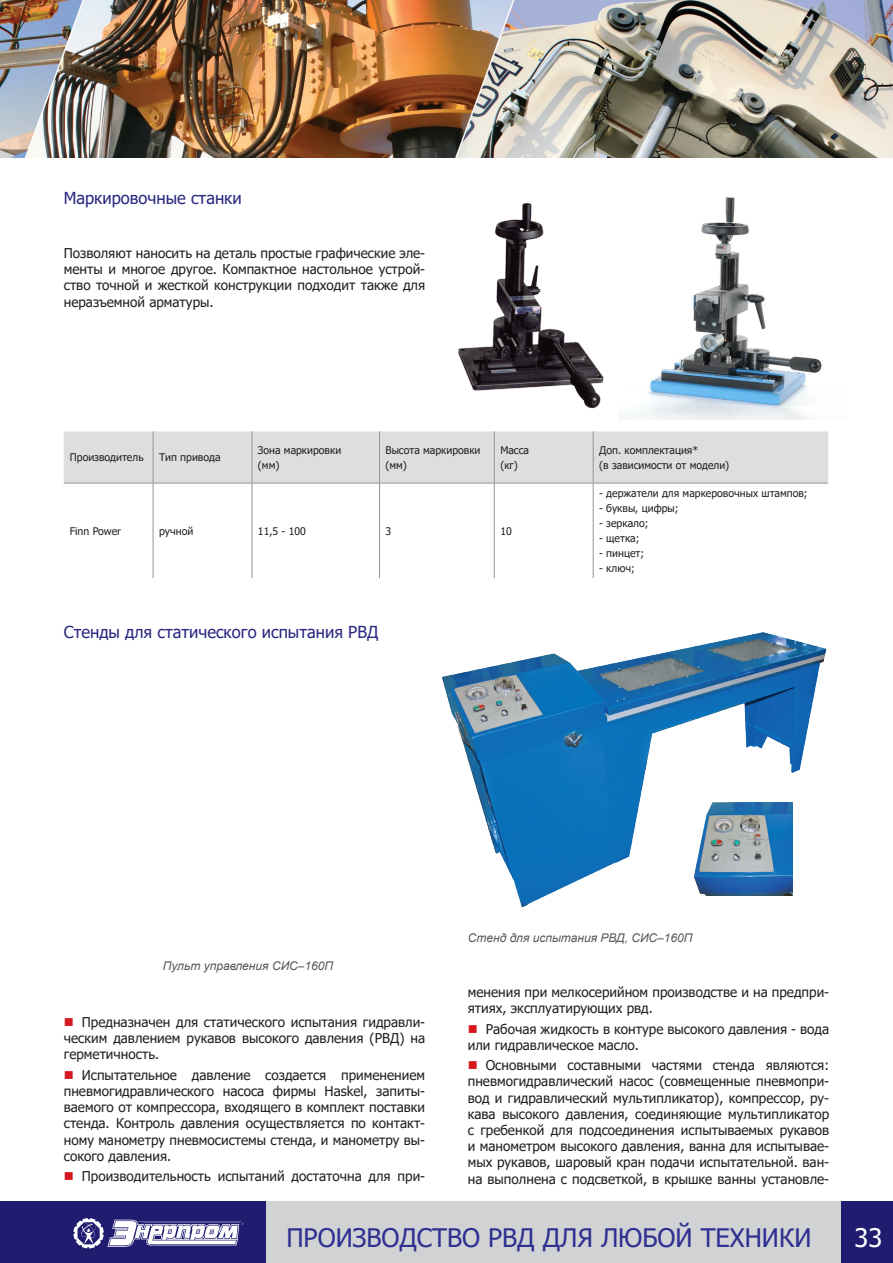
<style>
.page{position:relative;width:893px;height:1263px;background:#fff}
.page>*{position:absolute;margin:0;border:0;box-sizing:border-box;transform-origin:0 0}
.t1{font:25.5px "Tahoma";color:#2e3092}
.t2{font:25.5px "Tahoma";color:#fff}
.t3{font:16.5px "Tahoma";color:#292780}
.Text{font:13.5px/16.2px "Tahoma";color:#231f20;text-align:justify}
.Подпись_Рисунки{font:italic 12px "Arial";color:#57585a}
.текст_таблицы{font:10.5px/15px "Tahoma";color:#231f20}
</style>
<div class="page">
<div style="left:64px;top:431px;width:764px;height:52px;background:#dddee0"></div>
<hr style="left:153px;top:483px;width:1px;height:95px;background:#939598">
<hr style="left:252px;top:483px;width:1px;height:95px;background:#939598">
<hr style="left:379px;top:483px;width:1px;height:95px;background:#939598">
<hr style="left:494px;top:483px;width:1px;height:95px;background:#939598">
<hr style="left:593px;top:483px;width:1px;height:95px;background:#939598">
<hr style="left:153px;top:431px;width:1px;height:52px;background:#939598">
<hr style="left:252px;top:431px;width:1px;height:52px;background:#939598">
<hr style="left:379px;top:431px;width:1px;height:52px;background:#939598">
<hr style="left:494px;top:431px;width:1px;height:52px;background:#939598">
<hr style="left:593px;top:431px;width:1px;height:52px;background:#939598">
<hr style="left:64px;top:483px;width:89px;height:1px;background:#939598">
<hr style="left:153px;top:483px;width:99px;height:1px;background:#939598">
<hr style="left:252px;top:483px;width:127px;height:1px;background:#939598">
<hr style="left:379px;top:483px;width:115px;height:1px;background:#939598">
<hr style="left:494px;top:483px;width:99px;height:1px;background:#939598">
<hr style="left:593px;top:483px;width:235px;height:1px;background:#939598">
<img style="left:458px;top:203px;width:146px;height:206px">
<img style="left:441px;top:632px;width:386px;height:276px">
<img style="left:693px;top:802px;width:99px;height:93px">
<img style="left:618px;top:197px;width:204px;height:222px">
<div style="left:841px;top:1201px;width:52px;height:62px;background:#201c70"></div>
<div style="left:266px;top:1201px;width:575px;height:62px;background:#d1d2d4"></div>
<div style="left:0;top:1201px;width:266px;height:62px;background:#201c70"></div>
<svg style="left:73px;top:1218px;width:170px;height:30px"></svg>
<img style="left:0;top:0;width:893px;height:157px">
<h2 class="t3" style="left:64px;top:187px;width:180px">Маркировочные станки</h2>
<p class="Text" style="left:64px;top:246px;width:363px">Позволяют наносить на деталь простые графические эле&shy;менты и многое другое. Компактное настольное устрой&shy;ство точной и жесткой конструкции подходит также для неразъемной арматуры.</p>
<p class="текст_таблицы" style="left:70px;top:451px;width:75px">Производитель</p>
<p class="текст_таблицы" style="left:159px;top:451px;width:63px">Тип привода</p>
<p class="текст_таблицы" style="left:258px;top:443px;width:85px">Зона маркировки</p>
<p class="текст_таблицы" style="left:258px;top:458px;width:23px">(мм)</p>
<p class="текст_таблицы" style="left:385px;top:443px;width:97px">Высота маркировки (мм)</p>
<p class="текст_таблицы" style="left:500px;top:443px;width:30px">Масса</p>
<p class="текст_таблицы" style="left:500px;top:458px;width:19px">(кг)</p>
<p class="текст_таблицы" style="left:70px;top:524px;width:53px">Finn Power</p>
<p class="текст_таблицы" style="left:159px;top:524px;width:36px">ручной</p>
<p class="текст_таблицы" style="left:258px;top:524px;width:49px">11,5 - 100</p>
<p class="текст_таблицы" style="left:385px;top:524px;width:7px">3</p>
<p class="текст_таблицы" style="left:500px;top:524px;width:13px">10</p>
<h2 class="t3" style="left:64px;top:621px;width:316px">Стенды для статического испытания РВД</h2>
<p class="текст_таблицы" style="left:599px;top:443px;width:101px">Доп. комплектация*</p>
<p class="текст_таблицы" style="left:599px;top:458px;width:132px">(в зависимости от модели)</p>
<p class="текст_таблицы" style="left:599px;top:486px;width:210px">- держатели для маркеровочных штампов;</p>
<p class="текст_таблицы" style="left:599px;top:501px;width:81px">- буквы, цифры;</p>
<p class="текст_таблицы" style="left:599px;top:516px;width:51px">- зеркало;</p>
<p class="текст_таблицы" style="left:599px;top:531px;width:42px">- щетка;</p>
<p class="текст_таблицы" style="left:599px;top:546px;width:46px">- пинцет;</p>
<p class="текст_таблицы" style="left:599px;top:561px;width:37px">- ключ;</p>
<p class="Подпись_Рисунки" style="left:163px;top:958px;width:172px">Пульт управления СИС–160П</p>
<p class="Подпись_Рисунки" style="left:468px;top:930px;width:226px">Стенд для испытания РВД, СИС–160П</p>
<p class="Text" style="left:468px;top:985px;width:363px">менения при мелкосерийном производстве и на предпри&shy;ятиях, эксплуатирующих рвд.</p>
<p class="Text" style="left:468px;top:1021px;width:363px;text-indent:18px">Рабочая жидкость в контуре высокого давления - вода или гидравлическое масло.</p>
<p class="Text" style="left:468px;top:1058px;width:363px;text-indent:18px">Основными составными частями стенда являются: пневмогидравлический насос (совмещенные пневмопри&shy;вод и гидравлический мультипликатор), компрессор, ру&shy;кава высокого давления, соединяющие мультипликатор с гребенкой для подсоединения испытываемых рукавов и манометром высокого давления, ванна для испытывае&shy;мых рукавов, шаровый кран подачи испытательной. ван&shy;на выполнена с подсветкой, в крышке ванны установле-</p>
<h1 class="t1" style="left:286px;top:1220px;width:527px">ПРОИЗВОДСТВО РВД ДЛЯ ЛЮБОЙ ТЕХНИКИ</h1>
<h1 class="t2" style="left:854px;top:1220px;width:29px">33</h1>
<p class="Text" style="left:64px;top:1015px;width:363px;text-indent:18px">Предназначен для статического испытания гидравли&shy;ческим давлением рукавов высокого давления (РВД) на герметичность.</p>
<p class="Text" style="left:64px;top:1067px;width:363px;text-indent:18px">Испытательное давление создается применением пневмогидравлического насоса фирмы Haskel, запиты&shy;ваемого от компрессора, входящего в комплект поставки стенда. Контроль давления осуществляется по контакт&shy;ному манометру пневмосистемы стенда, и манометру вы&shy;сокого давления.</p>
<p class="Text" style="left:82px;top:1169px;width:345px">Производительность испытаний достаточна для при-</p>
</div>
